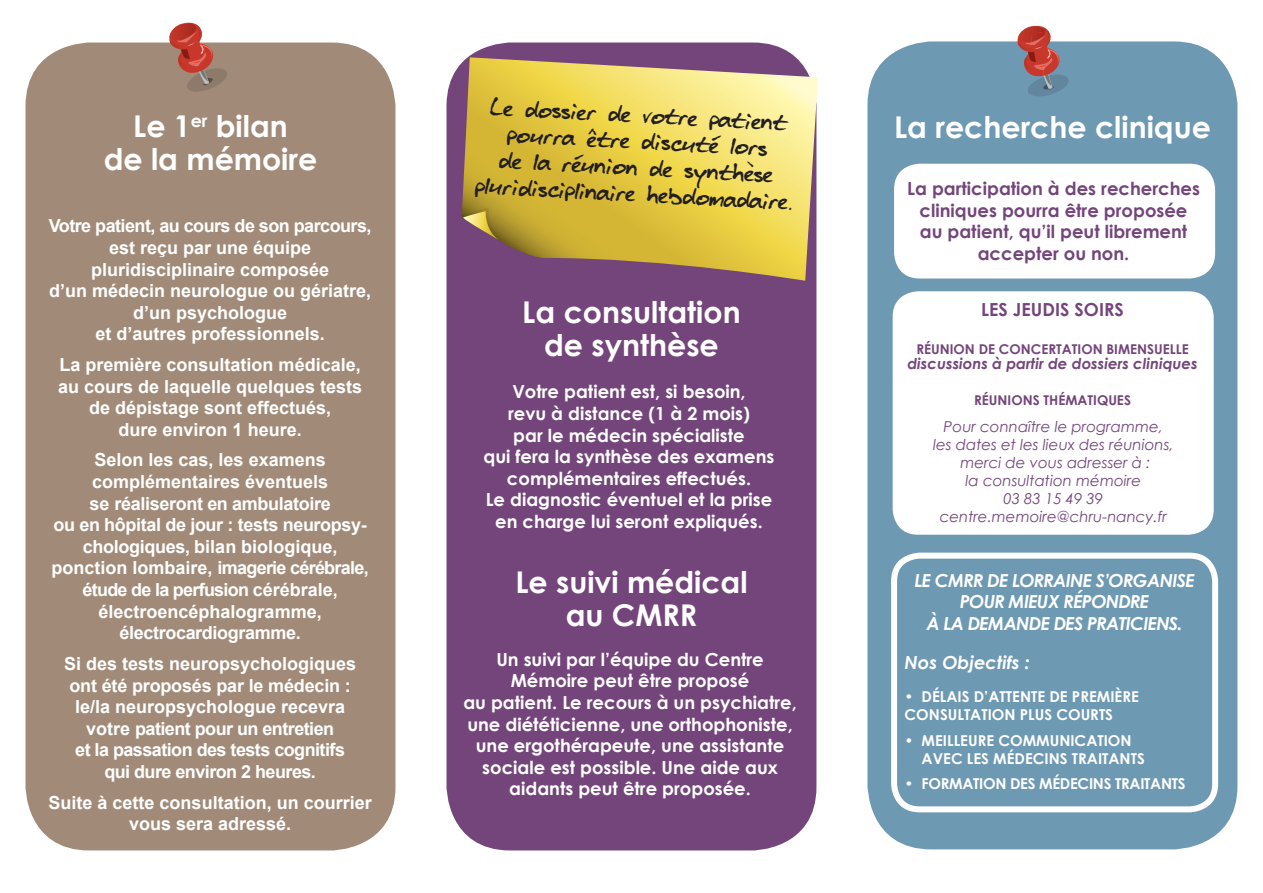
<style>
.page{position:relative;width:1263px;height:893px;background:#fff}
.page>*{position:absolute;margin:0;border:0;box-sizing:border-box;transform-origin:0 0}
.t1{font:700 30px "Century Gothic";color:#fff}
.t2{font:21.9px/26.4px "blzee";color:#231f20;text-align:center}
.t3{font:700 18px/21.6px "Arial";color:#fff;text-align:center}
.t4{font:700 18px/21.6px "Century Gothic";color:#fff;text-align:center}
.t5{font:700 18px/21.6px "Arial";letter-spacing:-.02em;color:#fff;text-align:center}
.t6{font:700 18px/21.6px "Century Gothic";color:#73457a;text-align:center}
.t7{font:italic 700 18px/21.6px "Century Gothic";letter-spacing:-.04em;color:#fff;text-align:center}
.t8{font:700 18px "Arial";letter-spacing:-.03em;color:#fff}
.t9{font:italic 700 18px "Century Gothic";color:#fff}
.t10{font:italic 15px "Century Gothic";color:#73457a}
.t11{font:700 15px/18px "Century Gothic";color:#fff}
.t12{font:italic 700 15px "Century Gothic";color:#73457a}
.t13{font:700 15px "Century Gothic";letter-spacing:-.02em;color:#fff}
.t14{font:700 13.5px "Century Gothic";color:#73457a}
</style>
<div class="page">
<div style="left:867px;top:41px;width:370px;height:808px;background:#6e99b3;border-radius:64px"></div>
<div style="left:26px;top:43px;width:369px;height:807px;background:#a18b78;border-radius:64px"></div>
<div style="left:446px;top:43px;width:370px;height:807px;background:#73457a;border-radius:64px"></div>
<svg style="left:462px;top:57px;width:356px;height:224px;background:#d7bc5b"></svg>
<svg style="left:462px;top:207px;width:67px;height:48px"></svg>
<svg style="left:1015px;top:25px;width:55px;height:71px"></svg>
<svg style="left:166px;top:22px;width:63px;height:70px"></svg>
<div style="left:894px;top:164px;width:321px;height:115px;background:#fff;border-radius:26px"></div>
<div style="left:891px;top:553px;width:327px;height:259px;border:6px solid #fff;border-radius:26px"></div>
<div style="left:893px;top:291px;width:321px;height:244px;background:#fff;border-radius:26px"></div>
<p class="t1" style="left:133px;top:104px;width:156px">Le 1<sup>er</sup> bilan</p>
<p class="t1" style="left:104px;top:137px;width:215px">de la mémoire</p>
<p class="t8" style="left:49px;top:214px;width:324px">Votre patient, au cours de son parcours,</p>
<p class="t3" style="left:109px;top:237px;width:204px">est reçu par une équipe</p>
<p class="t3" style="left:91px;top:259px;width:240px">pluridisciplinaire composée</p>
<p class="t3" style="left:49px;top:281px;width:324px">d’un médecin neurologue ou gériatre, d’un psychologue</p>
<p class="t3" style="left:96px;top:324px;width:231px">et d’autres professionnels.</p>
<p class="t3" style="left:58px;top:354px;width:306px">La première consultation médicale, au cours de laquelle quelques tests de dépistage sont effectués,</p>
<p class="t3" style="left:119px;top:419px;width:185px">dure environ 1 heure.</p>
<p class="t5" style="left:52px;top:450px;width:319px">Selon les cas, les examens complémentaires éventuels<br>se réaliseront en ambulatoire<br>ou en hôpital de jour : tests neuropsy&shy;chologiques, bilan biologique, ponction lombaire, imagerie cérébrale, étude de la perfusion cérébrale, électroencéphalogramme, électrocardiogramme.</p>
<p class="t3" style="left:64px;top:653px;width:294px">Si des tests neuropsychologiques ont été proposés par le médecin : le/la neuropsychologue recevra votre patient pour un entretien<br>et la passation des tests cognitifs qui dure environ 2 heures.</p>
<p class="t3" style="left:49px;top:792px;width:325px">Suite à cette consultation, un courrier vous sera adressé.</p>
<p class="t2" style="left:480px;top:97px;width:320px;rotate:3deg">Le dossier de votre patient pourra être discuté lors<br>de la réunion de synthèse pluridisciplinaire hebdomadaire.</p>
<p class="t1" style="left:522px;top:289px;width:220px">La consultation</p>
<p class="t1" style="left:544px;top:322px;width:176px">de synthèse</p>
<p class="t4" style="left:512px;top:380px;width:235px">Votre patient est, si besoin,</p>
<p class="t4" style="left:508px;top:402px;width:243px">revu à distance (1 à 2 mois)</p>
<p class="t4" style="left:513px;top:423px;width:233px">par le médecin spécialiste</p>
<p class="t4" style="left:483px;top:445px;width:292px">qui fera la synthèse des examens complémentaires effectués.</p>
<p class="t4" style="left:486px;top:488px;width:288px">Le diagnostic éventuel et la prise</p>
<p class="t4" style="left:495px;top:510px;width:269px">en charge lui seront expliqués.</p>
<p class="t1" style="left:515px;top:559px;width:234px">Le suivi médical</p>
<p class="t1" style="left:566px;top:592px;width:133px">au CMRR</p>
<p class="t4" style="left:496px;top:648px;width:269px">Un suivi par l’équipe du Centre<br>Mémoire peut être proposé</p>
<p class="t4" style="left:463px;top:691px;width:335px">au patient. Le recours à un psychiatre, une diététicienne, une orthophoniste, une ergothérapeute, une assistante sociale est possible. Une aide aux aidants peut être proposée.</p>
<p class="t1" style="left:894px;top:104px;width:318px">La recherche clinique</p>
<p class="t6" style="left:907px;top:177px;width:294px">La participation à des recherches cliniques pourra être proposée</p>
<p class="t6" style="left:920px;top:220px;width:269px">au patient, qu’il peut librement accepter ou non.</p>
<p class="t6" style="left:981px;top:298px;width:144px">LES JEUDIS SOIRS</p>
<p class="t14" style="left:916px;top:338px;width:274px">RÉUNION DE CONCERTATION BIMENSUELLE</p>
<p class="t12" style="left:907px;top:352px;width:292px">discussions à partir de dossiers cliniques</p>
<p class="t14" style="left:974px;top:389px;width:158px">RÉUNIONS THÉMATIQUES</p>
<p class="t10" style="left:944px;top:416px;width:221px">Pour connaître le programme,</p>
<p class="t10" style="left:933px;top:434px;width:242px">les dates et les lieux des réunions,</p>
<p class="t10" style="left:960px;top:452px;width:192px">merci de vous adresser à :</p>
<p class="t10" style="left:965px;top:470px;width:177px">la consultation mémoire</p>
<p class="t10" style="left:1003px;top:488px;width:101px">03 83 15 49 39</p>
<p class="t10" style="left:940px;top:506px;width:229px">centre.memoire@chru-nancy.fr</p>
<p class="t7" style="left:914px;top:568px;width:282px">LE CMRR DE LORRAINE S’ORGANISE<br>POUR MIEUX RÉPONDRE</p>
<p class="t7" style="left:927px;top:612px;width:257px">À LA DEMANDE DES PRATICIENS.</p>
<p class="t9" style="left:904px;top:649px;width:127px">Nos Objectifs :</p>
<p class="t11" style="left:904px;top:687px;width:236px">• DÉLAIS D’ATTENTE DE PREMIÈRE<br>CONSULTATION PLUS COURTS</p>
<p class="t11" style="left:921px;top:730px;width:225px;text-indent:-17px">• MEILLEURE COMMUNICATION<br>AVEC LES MÉDECINS TRAITANTS</p>
<p class="t13" style="left:904px;top:772px;width:283px">• FORMATION DES MÉDECINS TRAITANTS</p>
</div>
